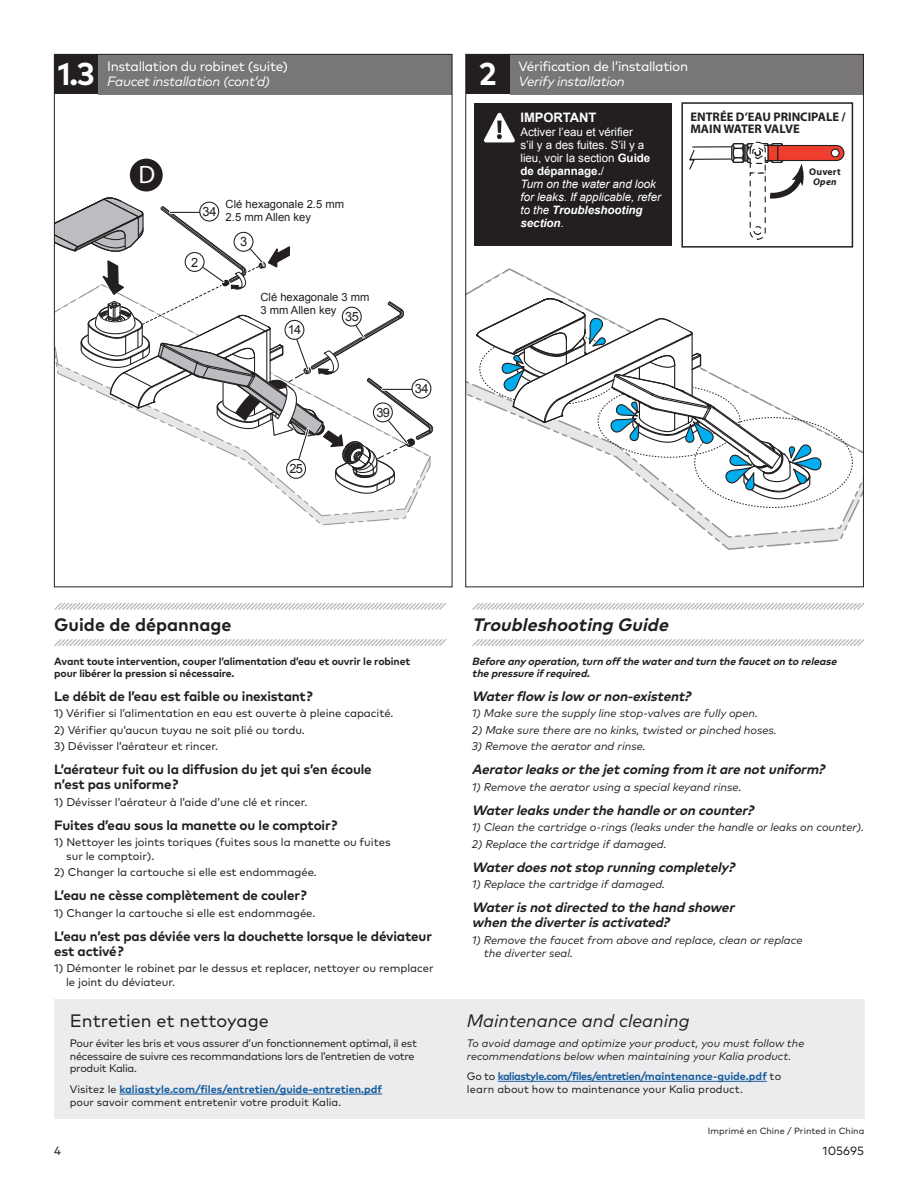
<style>
.page{position:relative;width:918px;height:1188px;background:#fff}
.page>*{position:absolute;margin:0;border:0;box-sizing:border-box;transform-origin:0 0}
.t1{font:700 31.5px "FF Mark Pro";color:#fff}
.t2{font:25.2px "Myriad Pro";color:#fff}
.t3{font:italic 18px "FF Mark Pro";color:#231f20}
.t4{font:italic 700 18px "FF Mark Pro";color:#231f20}
.t5{font:18px "FF Mark Pro";color:#231f20}
.t6{font:700 18px "FF Mark Pro";color:#231f20}
.t7{font:700 13.5px/15px "FF Mark Pro";letter-spacing:-.01em;color:#231f20}
.t8{font:italic 700 13.5px/15px "FF Mark Pro";color:#231f20}
.t9{font:13.5px "FF Mark Pro";letter-spacing:-.025em;color:#fff}
.t10{font:italic 13.5px "FF Mark Pro";letter-spacing:-.025em;color:#fff}
.t11{font:700 13.05px "Arial";letter-spacing:-.005em;color:#fff}
.t12{font:12.75px "Arial";letter-spacing:-.04em;color:#231f20}
.t13{font:700 12.45px/12px "Myriad Pro";color:#231f20}
.t14{font:12px "FF Mark Pro";color:#231f20}
.t15{font:11.55px/13px "Arial";letter-spacing:-.005em;color:#fff}
.t16{font:11.25px/13.5px "FF Mark Pro";letter-spacing:-.005em;color:#231f20}
.t17{font:italic 11.25px/13.5px "FF Mark Pro";color:#231f20}
.t18{font:11.25px/12.5px "Arial";color:#231f20}
.t19{font:10.8px/12.8px "FF Mark Pro";letter-spacing:-.025em;color:#231f20}
.t20{font:10.8px/13.5px "FF Mark Pro";color:#231f20}
.t21{font:italic 10.8px/12.8px "FF Mark Pro";letter-spacing:.005em;color:#231f20}
.t22{font:700 10.8px/12.8px "FF Mark Pro";letter-spacing:-.04em;color:#175d9e}
.t23{font:700 10.5px/12px "FF Mark Pro";letter-spacing:-.01em;color:#231f20}
.t24{font:italic 700 10.5px/12px "FF Mark Pro";color:#231f20}
.t25{font:700 9.75px "Myriad Pro";letter-spacing:.02em;color:#231f20}
.t26{font:italic 700 9.75px "Myriad Pro";color:#231f20}
.t27{font:9px "FF Mark Pro";color:#231f20}
.s1{font-weight:700}
.s2{font-style:italic}
.s3{font-weight:700;font-style:italic}
.s4{font-weight:700;color:#175d9e}
.s5{font-weight:400;color:#231f20}
</style>
<div class="page">
<svg style="left:54px;top:639px;width:392px;height:7px"></svg>
<svg style="left:472px;top:639px;width:393px;height:7px"></svg>
<svg style="left:54px;top:602px;width:393px;height:8px"></svg>
<svg style="left:472px;top:602px;width:393px;height:8px"></svg>
<svg style="left:715px;top:539px;width:125px;height:11px"></svg>
<svg style="left:467px;top:268px;width:395px;height:271px"></svg>
<div style="left:681px;top:102px;width:172px;height:146px;border:2px solid #231f20"></div>
<svg style="left:689px;top:141px;width:156px;height:99px"></svg>
<div style="left:475px;top:103px;width:197px;height:143px;background:#231f20"></div>
<svg style="left:484px;top:112px;width:31px;height:31px"></svg>
<svg style="left:475px;top:298px;width:347px;height:202px"></svg>
<div style="left:466px;top:54px;width:44px;height:40px;background:#231f20"></div>
<div style="left:510px;top:54px;width:353px;height:40px;background:#797677"></div>
<div style="left:130px;top:159px;width:33px;height:32px;background:#231f20;border-radius:50%"></div>
<svg style="left:312px;top:517px;width:94px;height:8px"></svg>
<svg style="left:285px;top:494px;width:132px;height:23px"></svg>
<svg style="left:56px;top:197px;width:377px;height:297px"></svg>
<div style="left:373px;top:403px;width:19px;height:19px;background:#fff;border-radius:50%"></div>
<div style="left:373px;top:402px;width:20px;height:20px;border:1px solid #231f20;border-radius:50%"></div>
<div style="left:54px;top:54px;width:44px;height:40px;background:#231f20"></div>
<div style="left:98px;top:54px;width:354px;height:40px;background:#797677"></div>
<div style="left:54px;top:999px;width:810px;height:120px;background:#ececee"></div>
<hr style="left:120px;top:1094px;width:262px;height:1px;background:#175d9e">
<hr style="left:498px;top:1081px;width:269px;height:1px;background:#175d9e">
<h1 class="t1" style="left:58px;top:50px;width:39px">1.3</h1>
<p class="t9" style="left:107px;top:56px;width:182px">Installation du robinet (suite)</p>
<p class="t10" style="left:107px;top:71px;width:164px">Faucet installation (cont’d)</p>
<h2 class="t2" style="left:139px;top:159px;width:18px">D</h2>
<p class="t12" style="left:203px;top:203px;width:15px">34</p>
<p class="t12" style="left:191px;top:254px;width:9px">2</p>
<p class="t18" style="left:226px;top:198px;width:120px">Clé hexagonale 2.5 mm<br>2.5 mm Allen key</p>
<p class="t12" style="left:240px;top:234px;width:9px">3</p>
<p class="t18" style="left:260px;top:291px;width:111px">Clé hexagonale 3 mm<br>3 mm Allen key</p>
<p class="t12" style="left:345px;top:308px;width:15px">35</p>
<p class="t12" style="left:288px;top:322px;width:15px">14</p>
<p class="t12" style="left:290px;top:461px;width:15px">25</p>
<p class="t12" style="left:376px;top:404px;width:15px">39</p>
<p class="t12" style="left:415px;top:380px;width:15px">34</p>
<h1 class="t1" style="left:479px;top:50px;width:19px">2</h1>
<p class="t9" style="left:519px;top:56px;width:171px">Vérification de l’installation</p>
<p class="t10" style="left:519px;top:71px;width:108px">Verify installation</p>
<p class="t11" style="left:521px;top:109px;width:77px">IMPORTANT</p>
<p class="t15" style="left:521px;top:126px;width:142px">Activer l’eau et vérifier<br>s’il y a des fuites. S’il y a lieu, voir la section <span class="s1">Guide de dépannage.</span>/<br><span class="s2">Turn on the water and look for leaks. If applicable, refer to the</span> <span class="s3">Troubleshooting section</span><span class="s2">.</span></p>
<p class="t13" style="left:690px;top:111px;width:157px">ENTRÉE D’EAU PRINCIPALE /<br>MAIN WATER VALVE</p>
<p class="t25" style="left:809px;top:165px;width:33px">Ouvert</p>
<p class="t26" style="left:813px;top:175px;width:25px">Open</p>
<h3 class="t6" style="left:54px;top:611px;width:179px">Guide de dépannage</h3>
<h3 class="t4" style="left:472px;top:611px;width:202px">Troubleshooting Guide</h3>
<p class="t23" style="left:54px;top:654px;width:358px">Avant toute intervention, couper l’alimentation d’eau et ouvrir le robinet pour libérer la pression si nécessaire.</p>
<p class="t7" style="left:54px;top:687px;width:260px">Le débit de l’eau est faible ou inexistant ?</p>
<p class="t16" style="left:54px;top:706px;width:341px">1) Vérifier si l’alimentation en eau est ouverte à pleine capacité.</p>
<p class="t16" style="left:54px;top:722px;width:252px">2) Vérifier qu’aucun tuyau ne soit plié ou tordu.</p>
<p class="t16" style="left:54px;top:739px;width:166px">3) Dévisser l’aérateur et rincer.</p>
<p class="t7" style="left:54px;top:761px;width:319px">L’aérateur fuit ou la diffusion du jet qui s’en écoule n’est pas uniforme ?</p>
<p class="t16" style="left:54px;top:794px;width:255px">1) Dévisser l’aérateur à l’aide d’une clé et rincer.</p>
<p class="t7" style="left:54px;top:816px;width:285px">Fuites d’eau sous la manette ou le comptoir ?</p>
<p class="t16" style="left:66px;top:835px;width:326px;text-indent:-12px">1) Nettoyer les joints toriques (fuites sous la manette ou fuites sur le comptoir).</p>
<p class="t16" style="left:54px;top:865px;width:264px">2) Changer la cartouche si elle est endommagée.</p>
<p class="t7" style="left:54px;top:887px;width:254px">L’eau ne cèsse complètement de couler ?</p>
<p class="t16" style="left:54px;top:905px;width:263px">1) Changer la cartouche si elle est endommagée.</p>
<p class="t7" style="left:54px;top:927px;width:379px">L’eau n’est pas déviée vers la douchette lorsque le déviateur est activé ?</p>
<p class="t16" style="left:66px;top:961px;width:369px;text-indent:-12px">1) Démonter le robinet par le dessus et replacer, nettoyer ou remplacer le joint du déviateur.</p>
<h3 class="t5" style="left:70px;top:1007px;width:201px">Entretien et nettoyage</h3>
<p class="t19" style="left:70px;top:1036px;width:349px">Pour éviter les bris et vous assurer d’un fonctionnement optimal, il est nécessaire de suivre ces recommandations lors de l’entretien de votre produit Kalia.</p>
<p class="t20" style="left:70px;top:1081px;width:314px">Visitez le <span class="s4">kaliastyle.com/files/entretien/guide-entretien.pdf </span>pour savoir comment entretenir votre produit Kalia.</p>
<p class="t14" style="left:54px;top:1142px;width:8px">4</p>
<p class="t24" style="left:472px;top:654px;width:369px">Beforeanyoperation,turn offthewaterand turn thefauceton to release thepressureifrequired.</p>
<p class="t8" style="left:472px;top:687px;width:224px">Waterflow islow ornon-existent?</p>
<p class="t17" style="left:472px;top:706px;width:288px">1) Make sure the supply line stop-valves are fully open.</p>
<p class="t17" style="left:472px;top:722px;width:306px">2) Make sure there are no kinks, twisted or pinched hoses.</p>
<p class="t17" style="left:472px;top:739px;width:175px">3) Remove the aerator and rinse.</p>
<p class="t8" style="left:472px;top:761px;width:358px">Aeratorleaksorthejetcoming from itarenotuniform?</p>
<p class="t17" style="left:472px;top:779px;width:271px">1) Remove the aerator using a special keyand rinse.</p>
<p class="t8" style="left:472px;top:801px;width:287px">Waterleaksunderthehandleoron counter?</p>
<p class="t17" style="left:472px;top:820px;width:393px">1) Clean the cartridge o-rings (leaks under the handle or leaks on counter).</p>
<p class="t17" style="left:472px;top:836px;width:196px">2) Replace the cartridge if damaged.</p>
<p class="t8" style="left:472px;top:858px;width:268px">Waterdoesnotstop running completely?</p>
<p class="t17" style="left:472px;top:877px;width:195px">1) Replace the cartridge if damaged.</p>
<p class="t8" style="left:472px;top:899px;width:268px">Waterisnotdirected to thehand shower when thediverterisactivated?</p>
<p class="t17" style="left:484px;top:932px;width:320px;text-indent:-12px">1) Remove the faucet from above and replace, clean or replace the diverter seal.</p>
<h3 class="t3" style="left:467px;top:1007px;width:224px">Maintenance and cleaning</h3>
<p class="t21" style="left:467px;top:1036px;width:339px">To avoid damage and optimize your product, you must follow the recommendations below when maintaining your Kalia product.</p>
<p class="t22" style="left:467px;top:1069px;width:316px"><span class="s5">Go to</span> kaliastyle.com/files/entretien/maintenance-guide.pdf <span class="s5">to learn about how to maintenance your Kalia product.</span></p>
<p class="t27" style="left:708px;top:1124px;width:158px">Imprimé en Chine / Printed in China</p>
<p class="t14" style="left:823px;top:1142px;width:43px">105695</p>
</div>
